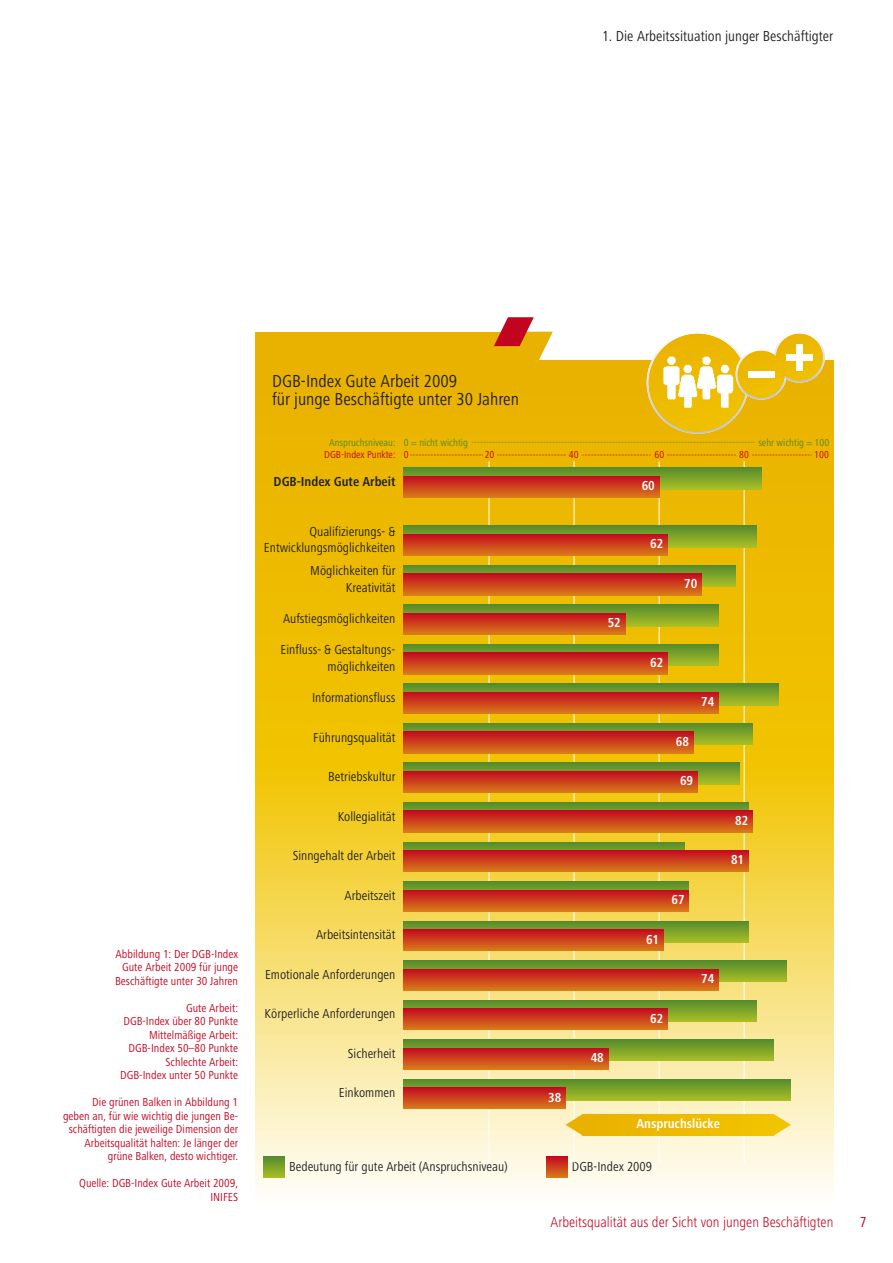
<style>
.page{position:relative;width:893px;height:1263px;background:#fff}
.page>*{position:absolute;margin:0;border:0;box-sizing:border-box;transform-origin:0 0}
.t1{font:condensed 18px/18px "Frutiger Next LT";color:#222122}
.t2{font:300 condensed 15px "Frutiger Next LT";color:#c30421}
.t3{font:condensed 15px "Frutiger Next LT";color:#222122}
.t4{font:condensed 15px "Frutiger Next LT";color:#c30421}
.t5{font:condensed 13.5px/16.5px "Frutiger Next LT";color:#222122;text-align:right}
.t6{font:700 condensed 13.5px "Frutiger Next LT";color:#fff}
.t7{font:700 condensed 13.5px "Frutiger Next LT";color:#222122}
.t8{font:condensed 12px/13.5px "Frutiger Next LT";color:#c30421;text-align:right}
.t9{font:condensed 10.5px "Frutiger Next LT";color:#50892e}
.t10{font:condensed 10.5px "Frutiger Next LT";color:#c30421}
</style>
<div class="page">
<div style="left:255px;top:332px;width:283px;height:29px;background:#e9b100"></div>
<div style="left:255px;top:361px;width:578px;height:409px;background:#ecb900"></div>
<div style="left:255px;top:767px;width:578px;height:436px;background:linear-gradient(to bottom,#f0c301,#fdfdf8)"></div>
<svg style="left:494px;top:317px;width:59px;height:44px"></svg>
<svg style="left:774px;top:332px;width:51px;height:51px"></svg>
<svg style="left:649px;top:334px;width:174px;height:98px"></svg>
<div style="left:738px;top:351px;width:46px;height:47px;background:#edba00;border-radius:50%"></div>
<div style="left:748px;top:371px;width:26px;height:7px;background:#fff"></div>
<hr style="left:489px;top:461px;width:1px;height:702px;background:#fff">
<hr style="left:574px;top:461px;width:1px;height:702px;background:#fff">
<hr style="left:659px;top:461px;width:1px;height:702px;background:#fff">
<hr style="left:744px;top:461px;width:1px;height:702px;background:#fff">
<svg style="left:404px;top:468px;width:357px;height:21px;background:#729d2a"></svg>
<svg style="left:264px;top:1157px;width:21px;height:21px"></svg>
<svg style="left:404px;top:476px;width:255px;height:21px;background:#ce401c"></svg>
<svg style="left:404px;top:526px;width:353px;height:21px;background:#719c2a"></svg>
<div style="left:404px;top:534px;width:264px;height:22px;background:linear-gradient(to bottom,#c40a21,#d87719)"></div>
<svg style="left:404px;top:565px;width:332px;height:22px;background:#718b2a"></svg>
<svg style="left:404px;top:574px;width:298px;height:21px;background:#ce431c"></svg>
<svg style="left:404px;top:605px;width:315px;height:21px;background:#729c2a"></svg>
<div style="left:404px;top:613px;width:221px;height:22px;background:linear-gradient(to bottom,#c40921,#d77719)"></div>
<svg style="left:404px;top:644px;width:315px;height:22px;background:#728e2a"></svg>
<svg style="left:404px;top:653px;width:264px;height:21px;background:#ce431c"></svg>
<svg style="left:404px;top:684px;width:374px;height:21px;background:#6d9a2b"></svg>
<div style="left:404px;top:692px;width:315px;height:22px;background:linear-gradient(to bottom,#c40921,#d77719)"></div>
<svg style="left:404px;top:723px;width:349px;height:22px;background:#738e2a"></svg>
<svg style="left:404px;top:732px;width:289px;height:21px;background:#ce421c"></svg>
<svg style="left:404px;top:763px;width:336px;height:21px;background:#6b982b"></svg>
<div style="left:404px;top:771px;width:293px;height:22px;background:linear-gradient(to bottom,#c30921,#d77619)"></div>
<svg style="left:404px;top:802px;width:344px;height:9px;background:#6c832b"></svg>
<svg style="left:404px;top:811px;width:349px;height:21px;background:#ce421c"></svg>
<div style="left:404px;top:842px;width:281px;height:21px;background:#66962c"></div>
<div style="left:404px;top:850px;width:344px;height:22px;background:linear-gradient(to bottom,#c30921,#d77619)"></div>
<div style="left:404px;top:881px;width:285px;height:22px;background:linear-gradient(to right,#68972c,#68972c)"></div>
<svg style="left:404px;top:890px;width:285px;height:21px;background:#ce411c"></svg>
<svg style="left:404px;top:921px;width:344px;height:21px;background:#709b2b"></svg>
<div style="left:404px;top:929px;width:259px;height:22px;background:linear-gradient(to bottom,#c30821,#d77619)"></div>
<div style="left:404px;top:960px;width:383px;height:22px;background:linear-gradient(to bottom,#538b2e,#a5bc26)"></div>
<svg style="left:404px;top:969px;width:315px;height:21px;background:#ce411c"></svg>
<svg style="left:404px;top:1000px;width:353px;height:21px;background:#709b2b"></svg>
<div style="left:404px;top:1008px;width:264px;height:22px;background:linear-gradient(to bottom,#c30821,#d77619)"></div>
<svg style="left:404px;top:1040px;width:370px;height:21px;background:#77a02a"></svg>
<svg style="left:404px;top:1048px;width:204px;height:21px;background:#ce411c"></svg>
<svg style="left:404px;top:1079px;width:387px;height:21px;background:#7a9c2a"></svg>
<svg style="left:404px;top:1088px;width:162px;height:21px;background:#ce441c"></svg>
<svg style="left:546px;top:1157px;width:22px;height:21px"></svg>
<div style="left:583px;top:1114px;width:191px;height:21px;background:#edba00"></div>
<svg style="left:566px;top:1114px;width:17px;height:21px"></svg>
<svg style="left:774px;top:1114px;width:17px;height:21px"></svg>
<svg style="left:472px;top:442px;width:283px;height:1px"></svg>
<svg style="left:410px;top:455px;width:73px;height:1px"></svg>
<svg style="left:497px;top:455px;width:69px;height:1px"></svg>
<svg style="left:582px;top:455px;width:69px;height:1px"></svg>
<svg style="left:667px;top:455px;width:69px;height:1px"></svg>
<svg style="left:752px;top:455px;width:60px;height:1px"></svg>
<p class="t3" style="left:602px;top:31px;width:233px">1. Die Arbeitssituation junger Beschäftigter</p>
<p class="t8" style="left:115px;top:948px;width:125px;text-align:center">Abbildung 1: Der DGB-Index<br>Gute Arbeit 2009 für junge<br>Beschäftigte unter 30 Jahren</p>
<p class="t8" style="left:120px;top:1002px;width:119px">Gute Arbeit:<br>DGB-Index über 80 Punkte<br>Mittelmäßige Arbeit:<br>DGB-Index 50–80 Punkte<br>Schlechte Arbeit:<br>DGB-Index unter 50 Punkte</p>
<p class="t8" style="left:63px;top:1097px;width:177px">Die grünen Balken in Abbildung 1 geben an, für wie wichtig die jungen Be&shy;schäftigten die jeweilige Dimension der Arbeitsqualität halten: Je länger der grüne Balken, desto wichtiger.</p>
<p class="t8" style="left:79px;top:1178px;width:160px">Quelle: DGB-Index Gute Arbeit 2009,<br>INIFES</p>
<h1 class="t1" style="left:272px;top:374px;width:248px">DGB-Index Gute Arbeit 2009<br>für junge Beschäftigte unter 30 Jahren</h1>
<p class="t9" style="left:329px;top:439px;width:68px">Anspruchsniveau:</p>
<p class="t9" style="left:404px;top:439px;width:65px">0 = nicht wichtig</p>
<p class="t9" style="left:758px;top:439px;width:72px">sehr wichtig = 100</p>
<p class="t10" style="left:324px;top:451px;width:73px">DGB-Index Punkte:</p>
<p class="t7" style="left:274px;top:477px;width:123px">DGB-Index Gute Arbeit</p>
<p class="t10" style="left:404px;top:451px;width:6px">0</p>
<p class="t10" style="left:485px;top:451px;width:11px">20</p>
<p class="t10" style="left:569px;top:451px;width:11px">40</p>
<p class="t10" style="left:655px;top:451px;width:11px">60</p>
<p class="t10" style="left:739px;top:451px;width:11px">80</p>
<p class="t10" style="left:814px;top:451px;width:16px">100</p>
<p class="t6" style="left:642px;top:481px;width:15px">60</p>
<p class="t5" style="left:264px;top:524px;width:133px">Qualifizierungs- &amp;<br>Entwicklungsmöglichkeiten</p>
<p class="t5" style="left:310px;top:564px;width:87px">Möglichkeiten für<br>Kreativität</p>
<p class="t6" style="left:650px;top:539px;width:15px">62</p>
<p class="t6" style="left:684px;top:579px;width:15px">70</p>
<p class="t5" style="left:283px;top:612px;width:114px">Aufstiegsmöglichkeiten</p>
<p class="t6" style="left:608px;top:618px;width:15px">52</p>
<p class="t5" style="left:281px;top:643px;width:116px">Einfluss- &amp; Gestaltungs&shy;möglichkeiten</p>
<p class="t6" style="left:650px;top:658px;width:15px">62</p>
<p class="t5" style="left:312px;top:691px;width:85px">Informationsfluss</p>
<p class="t6" style="left:701px;top:697px;width:15px">74</p>
<p class="t5" style="left:313px;top:730px;width:84px">Führungsqualität</p>
<p class="t6" style="left:676px;top:737px;width:15px">68</p>
<p class="t5" style="left:328px;top:770px;width:69px">Betriebskultur</p>
<p class="t6" style="left:680px;top:776px;width:15px">69</p>
<p class="t5" style="left:338px;top:809px;width:59px">Kollegialität</p>
<p class="t6" style="left:735px;top:816px;width:15px">82</p>
<p class="t5" style="left:293px;top:849px;width:104px">Sinngehalt der Arbeit</p>
<p class="t6" style="left:731px;top:855px;width:15px">81</p>
<p class="t5" style="left:345px;top:888px;width:52px">Arbeitszeit</p>
<p class="t6" style="left:671px;top:895px;width:15px">67</p>
<p class="t5" style="left:316px;top:928px;width:81px">Arbeitsintensität</p>
<p class="t6" style="left:646px;top:934px;width:15px">61</p>
<p class="t5" style="left:265px;top:967px;width:132px">Emotionale Anforderungen</p>
<p class="t6" style="left:701px;top:974px;width:15px">74</p>
<p class="t5" style="left:265px;top:1007px;width:132px">Körperliche Anforderungen</p>
<p class="t6" style="left:650px;top:1013px;width:15px">62</p>
<p class="t5" style="left:348px;top:1046px;width:49px">Sicherheit</p>
<p class="t6" style="left:591px;top:1053px;width:15px">48</p>
<p class="t5" style="left:339px;top:1086px;width:58px">Einkommen</p>
<p class="t6" style="left:548px;top:1092px;width:15px">38</p>
<p class="t6" style="left:636px;top:1119px;width:85px">Anspruchslücke</p>
<p class="t5" style="left:289px;top:1160px;width:220px">Bedeutung für gute Arbeit (Anspruchsniveau)</p>
<p class="t5" style="left:572px;top:1159px;width:82px">DGB-Index 2009</p>
<p class="t2" style="left:551px;top:1217px;width:284px">Arbeitsqualität aus der Sicht von jungen Beschäftigten</p>
<p class="t4" style="left:860px;top:1217px;width:8px">7</p>
</div>
